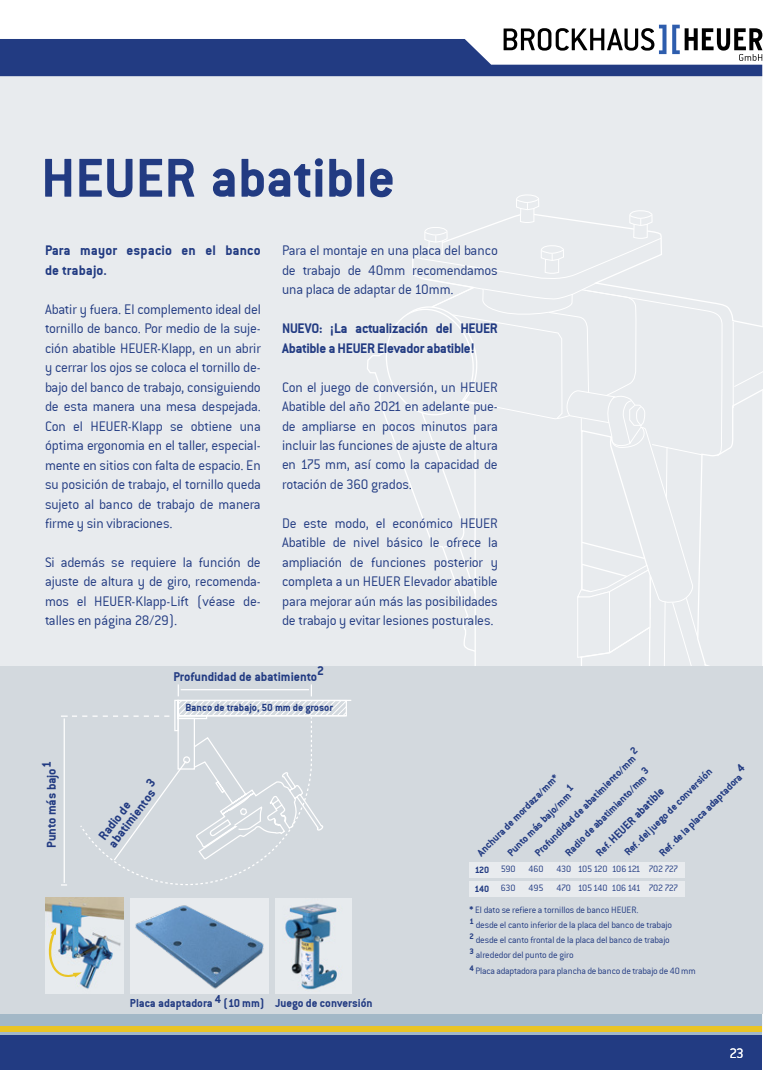
<style>
.page{position:relative;width:780px;height:1088px;background:#fff}
.page>*{position:absolute;margin:0;border:0;box-sizing:border-box;transform-origin:0 0}
.t1{font:60px "Conduit ITCTT Bold";color:#223b82}
.t2{font:15px/19.5px "Conduit ITCTT Light";letter-spacing:-.015em;color:#223b82;text-align:justify}
.t3{font:15px/19.5px "Conduit ITCTT Bold";letter-spacing:-.02em;color:#223b82}
.t4{font:15px/19.5px "Conduit ITCTT Bold";letter-spacing:.01em;color:#223b82}
.t5{font:15px "Conduit ITCTT Light";color:#fff}
.t6{font:13.75px/12.4px "Conduit ITCTT Bold";color:#223b82}
.t7{font:12.5px "Conduit ITCTT Bold";color:#223b82}
.t8{font:11.25px/21.4px "Conduit ITCTT Bold";color:#223b82}
.t9{font:10px/15px "Conduit ITCTT Light";letter-spacing:-.015em;color:#223b82}
.t10{font:10px "Conduit ITCTT Light";letter-spacing:-.04em;color:#223b82}
.t11{font:10px "Conduit ITCTT Bold";letter-spacing:-.03em;color:#223b82}
.s1{font-size:11.25px}
.s2{font-family:"Conduit ITCTT Light"}
.s3{font-family:"Conduit ITCTT Bold"}
</style>
<div class="page">
<div style="left:0;top:75px;width:762px;height:957px;background:#e8ebee"></div>
<div style="left:0;top:1013px;width:762px;height:23px;background:#a3b8c7"></div>
<div style="left:0;top:1026px;width:762px;height:5px;background:#e9c425"></div>
<svg style="left:0;top:25px;width:762px;height:51px"></svg>
<div style="left:0;top:1035px;width:762px;height:35px;background:#223b82"></div>
<svg style="left:733px;top:339px;width:29px;height:48px"></svg>
<hr style="left:732px;top:322px;width:1px;height:86px;background:#fff">
<svg style="left:384px;top:194px;width:339px;height:472px"></svg>
<div style="left:0;top:666px;width:762px;height:347px;background:#d3d9de"></div>
<svg style="left:61px;top:684px;width:251px;height:202px"></svg>
<svg style="left:72px;top:699px;width:280px;height:187px"></svg>
<div style="left:130px;top:898px;width:139px;height:95px;background:#e8ebee"></div>
<img style="left:135px;top:905px;width:129px;height:84px">
<div style="left:275px;top:898px;width:76px;height:95px;background:#e8ebee"></div>
<img style="left:285px;top:903px;width:52px;height:87px">
<img style="left:45px;top:898px;width:78px;height:95px">
<svg style="left:47px;top:927px;width:35px;height:51px"></svg>
<div style="left:469px;top:862px;width:215px;height:15px;background:#e8ebee"></div>
<div style="left:469px;top:881px;width:215px;height:15px;background:#e8ebee"></div>
<h1 class="t1" style="left:41px;top:143px;width:355px">HEUER abatible</h1>
<p class="t4" style="left:45px;top:240px;width:217px">Para mayor espacio en el banco de trabajo.</p>
<p class="t2" style="left:45px;top:299px;width:217px">Abatir y fuera. El complemento ideal del tornillo de banco. Por medio de la suje&shy;ción abatible HEUER-Klapp, en un abrir y cerrar los ojos se coloca el tornillo de&shy;bajo del banco de trabajo, consiguiendo de esta manera una mesa despejada.<br>Con el HEUER-Klapp se obtiene una óptima ergonomia en el taller, especial&shy;mente en sitios con falta de espacio. En su posición de trabajo, el tornillo queda sujeto al banco de trabajo de manera firme y sin vibraciones.</p>
<p class="t2" style="left:45px;top:552px;width:217px">Si además se requiere la función de ajuste de altura y de giro, recomenda&shy;mos el HEUER-Klapp-Lift (véase de&shy;talles en página 28/29).</p>
<p class="t2" style="left:282px;top:241px;width:217px">Para el montaje en una placa del banco de trabajo de 40mm recomendamos una placa de adaptar de 10mm.</p>
<p class="t3" style="left:282px;top:318px;width:217px">NUEVO: ¡La actualización del HEUER<br>Abatible a HEUER Elevador abatible!</p>
<p class="t2" style="left:282px;top:377px;width:217px">Con el juego de conversión, un HEUER Abatible del año 2021 en adelante pue&shy;de ampliarse en pocos minutos para incluir las funciones de ajuste de altura en 175 mm, así como la capacidad de rotación de 360 grados.</p>
<p class="t2" style="left:282px;top:513px;width:217px">De este modo, el económico HEUER Abatible de nivel básico le ofrece la ampliación de funciones posterior y completa a un HEUER Elevador abatible para mejorar aún más las posibilidades de trabajo y evitar lesiones posturales.</p>
<p class="t6" style="left:173px;top:670px;width:152px">Profundidad de abatimiento2</p>
<p class="t6" style="left:45px;top:848px;width:88px;rotate:-90deg">Punto más bajo1</p>
<p class="t6" style="left:96px;top:834px;width:79px;rotate:-53deg">Radio de abatimientos3</p>
<p class="t8" style="left:185px;top:697px;width:149px">Banco de trabajo, 50 mm de grosor</p>
<p class="t7" style="left:130px;top:996px;width:244px">Placa adaptadora 4 (10 mm) Juego de conversión</p>
<p class="t8" style="left:544px;top:831px;width:125px;text-indent:-21px;rotate:-45deg">Profundidad de abatimiento/mm 2<br>Radio de abatimiento/mm 3</p>
<p class="t8" style="left:653px;top:847px;width:122px;rotate:-45deg">Ref. de la placa adaptadora <sup>4</sup></p>
<p class="t8" style="left:618px;top:846px;width:120px;rotate:-45deg">Ref. del juego de conversión</p>
<p class="t8" style="left:486px;top:831px;width:94px;text-indent:-21px;rotate:-45deg">Anchura de mordaza/mm*<br>Punto más bajo/mm 1</p>
<p class="t7" style="left:592px;top:849px;width:93px;rotate:-45deg"><span class="s1">Ref.</span> HEUER abatible</p>
<p class="t11" style="left:475px;top:864px;width:42px">120 <span class="s2">590</span></p>
<p class="t9" style="left:528px;top:861px;width:17px">460</p>
<p class="t10" style="left:556px;top:863px;width:124px">430 105120 106121 702 727</p>
<p class="t11" style="left:474px;top:883px;width:43px">140 <span class="s2">630</span></p>
<p class="t9" style="left:528px;top:880px;width:16px">495</p>
<p class="t10" style="left:556px;top:882px;width:123px">470 105140 106141 702 727</p>
<p class="t9" style="left:469px;top:903px;width:170px"><span class="s3">*</span> El dato se refiere a tornillos de banco HEUER.</p>
<p class="t9" style="left:469px;top:917px;width:204px"><sup>1</sup> desde el canto inferior de la placa del banco de trabajo<br><sup>2</sup> desde el canto frontal de la placa del banco de trabajo<br><sup>3</sup> alrededor del punto de giro</p>
<p class="t9" style="left:469px;top:964px;width:228px"><sup>4</sup> Placa adaptadora para plancha de banco de trabajo de 40 mm</p>
<p class="t5" style="left:729px;top:1045px;width:16px">23</p>
</div>
